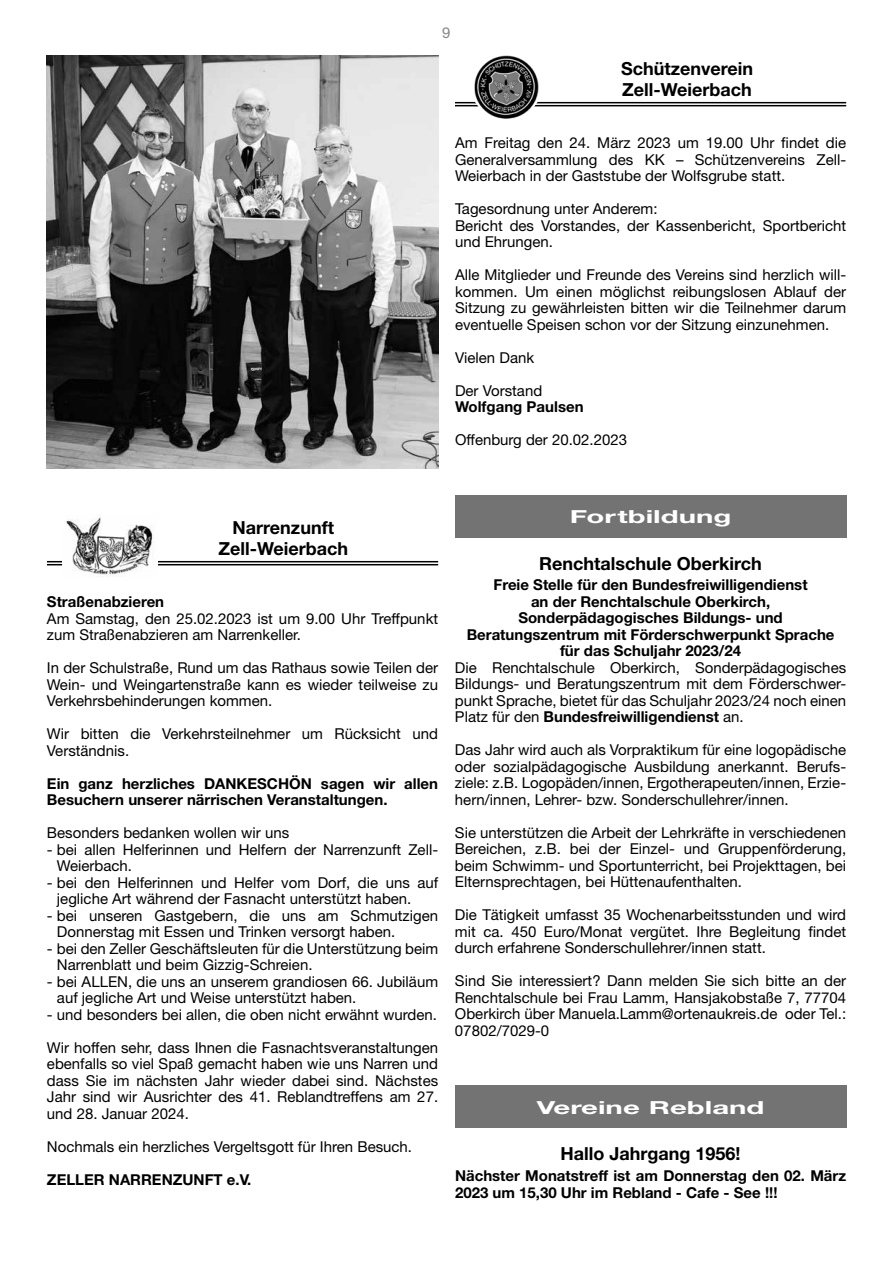
<style>
.page{position:relative;width:893px;height:1263px;background:#fff}
.page>*{position:absolute;margin:0;border:0;box-sizing:border-box;transform-origin:0 0}
.t1{font:700 18px/21px "Helvetica Neue";color:#000;text-align:center}
.t2{font:700 18px "Helvetica Neue LT Std";color:#000}
.t3{font:700 18px "Helvetica Neue CE";color:#fff;scale:1.63 1}
.t4{font:15px/16.5px "Helvetica Neue LT Std";color:#000;text-align:justify}
.t5{font:700 15px/16.5px "Helvetica Neue LT Std";color:#000}
.t6{font:15px "Helvetica Neue LT Std";color:#878787}
.s1{font-weight:700}
</style>
<div class="page">
<img style="left:47px;top:55px;width:391px;height:413px">
<hr style="left:47px;top:561px;width:391px;height:1px;background:#000">
<hr style="left:47px;top:564px;width:391px;height:1px;background:#000">
<img style="left:62px;top:517px;width:96px;height:59px">
<hr style="left:455px;top:102px;width:391px;height:1px;background:#000">
<hr style="left:455px;top:105px;width:391px;height:1px;background:#000">
<img style="left:474px;top:55px;width:64px;height:64px">
<div style="left:455px;top:495px;width:391px;height:42px;background:#737373"></div>
<div style="left:455px;top:1085px;width:391px;height:43px;background:#737373"></div>
<p class="t6" style="left:442px;top:24px;width:10px">9</p>
<p class="t1" style="left:621px;top:58px;width:134px;text-align:left">Schützenverein<br>Zell-Weierbach</p>
<p class="t4" style="left:455px;top:135px;width:393px">Am Freitag den 24. März 2023 um 19.00 Uhr findet die Generalversammlung des KK – Schützenvereins Zell-Weierbach in der Gaststube der Wolfsgrube statt.</p>
<p class="t4" style="left:455px;top:201px;width:393px;text-align:left">Tagesordnung unter Anderem:<br>Bericht des Vorstandes, der Kassenbericht, Sportbericht und Ehrungen.</p>
<p class="t4" style="left:455px;top:267px;width:393px">Alle Mitglieder und Freunde des Vereins sind herzlich will&shy;kommen. Um einen möglichst reibungslosen Ablauf der Sitzung zu gewährleisten bitten wir die Teilnehmer darum eventuelle Speisen schon vor der Sitzung einzunehmen.</p>
<p class="t4" style="left:455px;top:349px;width:81px">Vielen Dank</p>
<p class="t4" style="left:455px;top:382px;width:89px">Der Vorstand</p>
<p class="t5" style="left:455px;top:398px;width:130px">Wolfgang Paulsen</p>
<p class="t4" style="left:455px;top:432px;width:174px">Offenburg der 20.02.2023</p>
<p class="t1" style="left:219px;top:517px;width:131px">Narrenzunft<br>Zell-Weierbach</p>
<p class="t5" style="left:47px;top:593px;width:119px">Straßenabzieren</p>
<p class="t4" style="left:47px;top:610px;width:393px">Am Samstag, den 25.02.2023 ist um 9.00 Uhr Treffpunkt zum Straßenabzieren am Narrenkeller.</p>
<p class="t4" style="left:47px;top:659px;width:393px">In der Schulstraße, Rund um das Rathaus sowie Teilen der Wein- und Weingartenstraße kann es wieder teilweise zu Verkehrsbehinderungen kommen.</p>
<p class="t4" style="left:47px;top:725px;width:393px">Wir bitten die Verkehrsteilnehmer um Rücksicht und<br>Verständnis.</p>
<p class="t5" style="left:47px;top:775px;width:393px">Ein ganz herzliches DANKESCHÖN sagen wir allen<br>Besuchern unserer närrischen Veranstaltungen.</p>
<p class="t4" style="left:47px;top:824px;width:244px">Besonders bedanken wollen wir uns</p>
<p class="t4" style="left:57px;top:841px;width:383px;text-indent:-10px">- bei allen Helferinnen und Helfern der Narrenzunft Zell-<br>Weierbach.</p>
<p class="t4" style="left:57px;top:874px;width:383px;text-indent:-10px">- bei den Helferinnen und Helfer vom Dorf, die uns auf jegliche Art während der Fasnacht unterstützt haben.</p>
<p class="t4" style="left:57px;top:907px;width:383px;text-indent:-10px">- bei unseren Gastgebern, die uns am Schmutzigen<br>Donnerstag mit Essen und Trinken versorgt haben.</p>
<p class="t4" style="left:57px;top:940px;width:383px;text-indent:-10px">- bei den Zeller Geschäftsleuten für die Unterstützung beim<br>Narrenblatt und beim Gizzig-Schreien.</p>
<p class="t4" style="left:57px;top:973px;width:383px;text-indent:-10px">- bei ALLEN, die uns an unserem grandiosen 66. Jubiläum auf jegliche Art und Weise unterstützt haben.</p>
<p class="t4" style="left:47px;top:1006px;width:392px">- und besonders bei allen, die oben nicht erwähnt wurden.</p>
<p class="t4" style="left:47px;top:1039px;width:393px">Wir hoffen sehr, dass Ihnen die Fasnachtsveranstaltungen ebenfalls so viel Spaß gemacht haben wie uns Narren und dass Sie im nächsten Jahr wieder dabei sind. Nächstes Jahr sind wir Ausrichter des 41. Reblandtreffens am 27. und 28. Januar 2024.</p>
<p class="t4" style="left:47px;top:1138px;width:367px">Nochmals ein herzliches Vergeltsgott für Ihren Besuch.</p>
<p class="t5" style="left:47px;top:1171px;width:206px">ZELLER NARRENZUNFT e.V.</p>
<p class="t3" style="left:570px;top:505px;width:101px">Fortbildung</p>
<p class="t2" style="left:539px;top:552px;width:224px">Renchtalschule Oberkirch</p>
<p class="t5" style="left:467px;top:576px;width:369px;text-align:center">Freie Stelle für den Bundesfreiwilligendienst<br>an der Renchtalschule Oberkirch, Sonderpädagogisches Bildungs- und Beratungszentrum mit Förderschwerpunkt Sprache für das Schuljahr 2023/24</p>
<p class="t4" style="left:455px;top:659px;width:393px">Die Renchtalschule Oberkirch, Sonderpädagogisches Bildungs- und Beratungszentrum mit dem Förderschwer&shy;punkt Sprache, bietet für das Schuljahr 2023/24 noch einen Platz für den <span class="s1">Bundesfreiwilligendienst</span> an.</p>
<p class="t4" style="left:455px;top:742px;width:393px">Das Jahr wird auch als Vorpraktikum für eine logopädische oder sozialpädagogische Ausbildung anerkannt. Berufs&shy;ziele: z.B. Logopäden/innen, Ergotherapeuten/innen, Erzie&shy;hern/innen, Lehrer- bzw. Sonderschullehrer/innen.</p>
<p class="t4" style="left:455px;top:824px;width:393px">Sie unterstützen die Arbeit der Lehrkräfte in verschiedenen Bereichen, z.B. bei der Einzel- und Gruppenförderung, beim Schwimm- und Sportunterricht, bei Projekttagen, bei Elternsprechtagen, bei Hüttenaufenthalten.</p>
<p class="t4" style="left:455px;top:907px;width:393px">Die Tätigkeit umfasst 35 Wochenarbeitsstunden und wird mit ca. 450 Euro/Monat vergütet. Ihre Begleitung findet durch erfahrene Sonderschullehrer/innen statt.</p>
<p class="t4" style="left:455px;top:973px;width:393px">Sind Sie interessiert? Dann melden Sie sich bitte an der Renchtalschule bei Frau Lamm, Hansjakobstaße 7, 77704<br>Oberkirch über Manuela.Lamm@ortenaukreis.de oder Tel.:<br>07802/7029-0</p>
<p class="t3" style="left:537px;top:1096px;width:141px">Vereine Rebland</p>
<p class="t2" style="left:561px;top:1143px;width:182px">Hallo Jahrgang 1956!</p>
<p class="t5" style="left:455px;top:1167px;width:393px">Nächster Monatstreff ist am Donnerstag den 02. März<br>2023 um 15,30 Uhr im Rebland - Cafe - See !!!</p>
</div>
